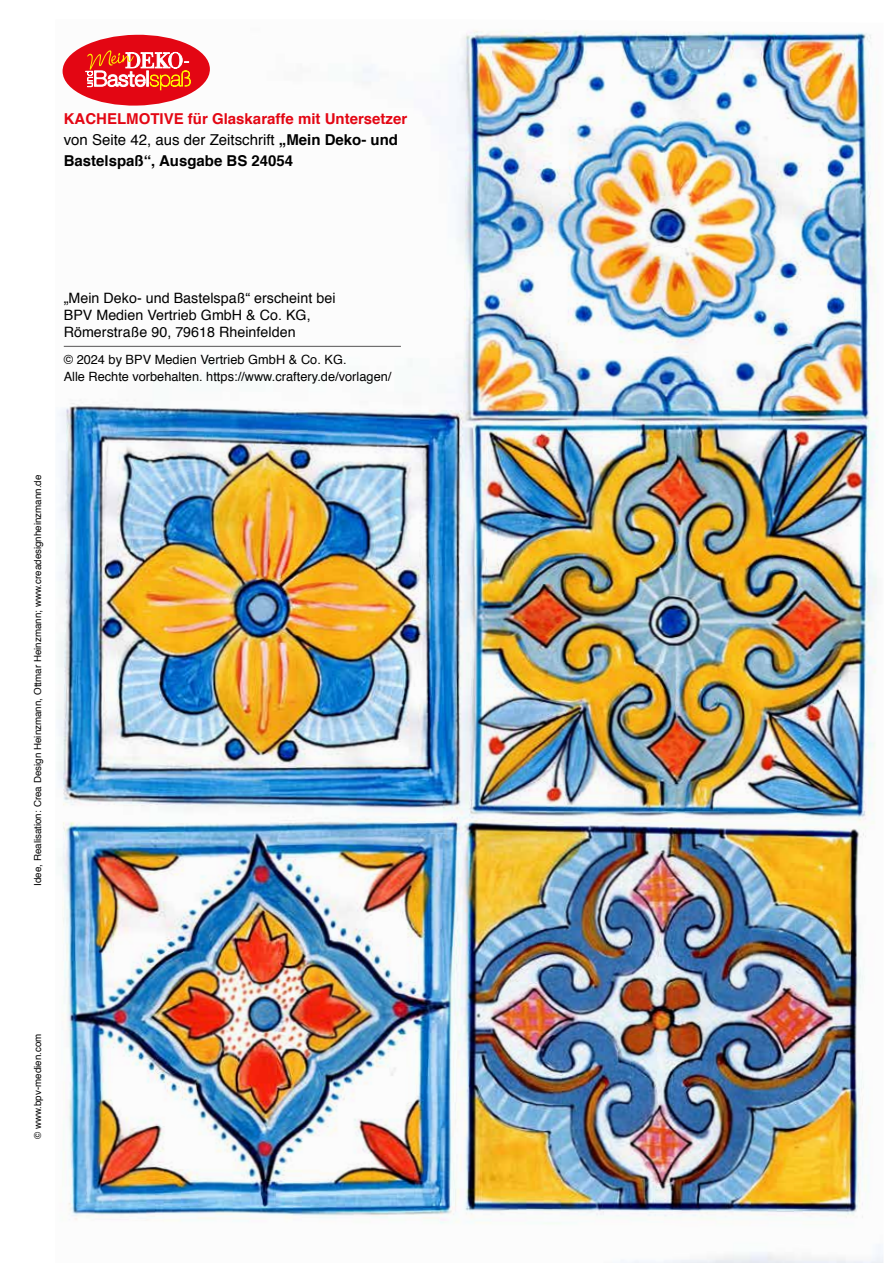
<style>
.page{position:relative;width:893px;height:1263px;background:#fff}
.page>*{position:absolute;margin:0;border:0;box-sizing:border-box;transform-origin:0 0}
.t1{font:700 15px/21px "Helvetica";color:#e30613}
.t2{font:14.25px/17.1px "Helvetica";letter-spacing:.005em;color:#000}
.t3{font:12.75px/16.5px "Helvetica";letter-spacing:.005em;color:#000}
.t4{font:9.75px "Helvetica";color:#000}
.s1{font-weight:400;color:#000}
.s2{color:#000}
</style>
<div class="page">
<img style="left:58px;top:30px;width:825px;height:1233px">
<svg style="left:62px;top:34px;width:148px;height:72px"></svg>
<hr style="left:64px;top:346px;width:337px;height:1px;background:#706f6f">
<p class="t1" style="left:64px;top:108px;width:345px">KACHELMOTIVE für Glaskaraffe mit Untersetzer <span class="s1">von Seite 42, aus der Zeitschrift</span> <span class="s2">„Mein Deko- und<br>Bastelspaß“, Ausgabe BS 24054</span></p>
<p class="t2" style="left:64px;top:290px;width:273px">„Mein Deko- und Bastelspaß“ erscheint bei<br>BPV Medien Vertrieb GmbH &amp; Co. KG,<br>Römerstraße 90, 79618 Rheinfelden</p>
<p class="t3" style="left:64px;top:352px;width:329px">© 2024 by BPV Medien Vertrieb GmbH &amp; Co. KG.<br>Alle Rechte vorbehalten. https://www.craftery.de/vorlagen/</p>
<p class="t4" style="left:30px;top:886px;width:413px;rotate:-90deg">Idee, Realisation: Crea Design Heinzmann, Ottmar Heinzmann; www.creadesignheinzmann.de</p>
<p class="t4" style="left:30px;top:1139px;width:107px;rotate:-90deg">© www.bpv-medien.com</p>
</div>
